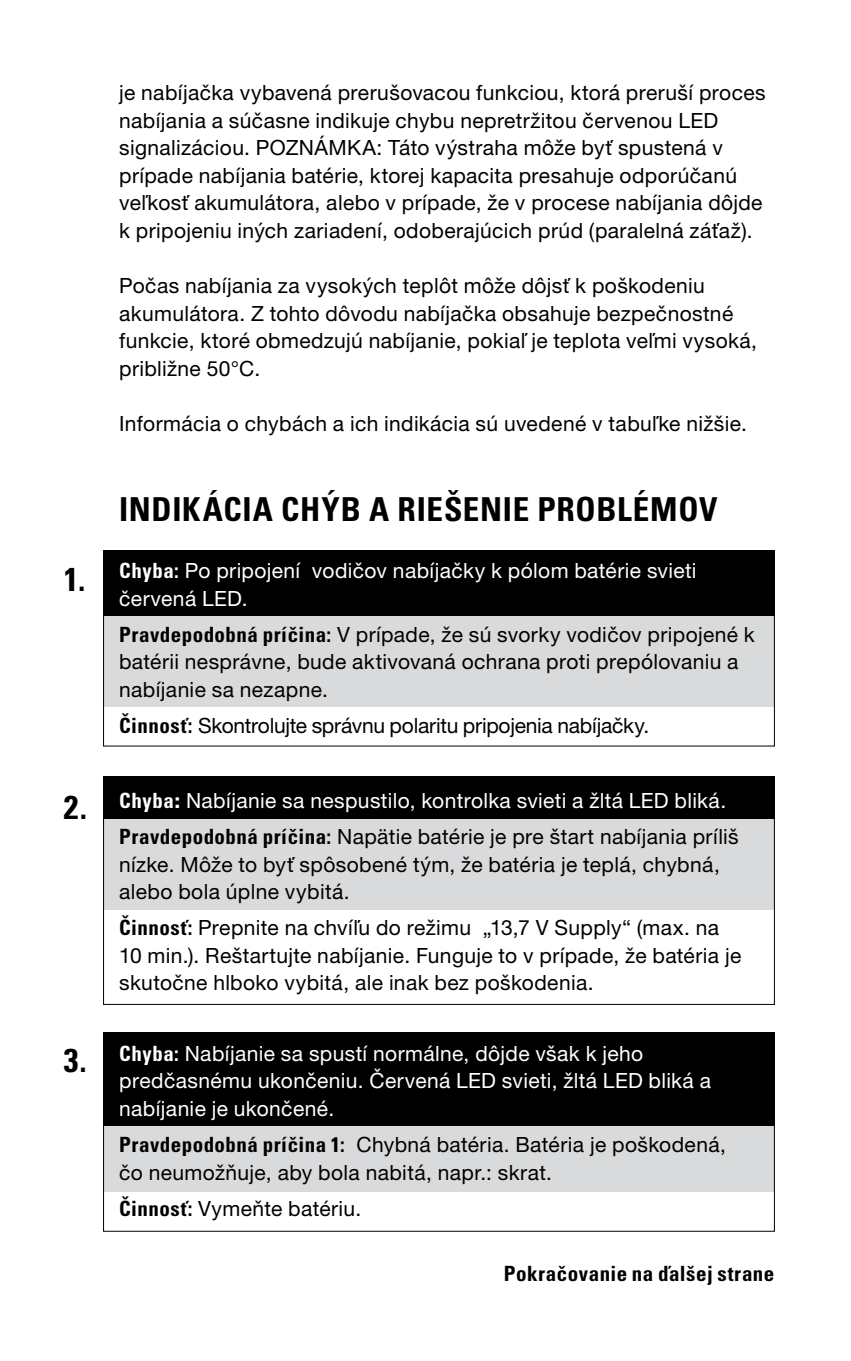
<style>
.page{position:relative;width:851px;height:1361px;background:#fff}
.page>*{position:absolute;margin:0;border:0;box-sizing:border-box;transform-origin:0 0}
.t1{font:33px "Univers LTCYR 67 Bold Cond";letter-spacing:.02em;color:#000}
.t2{font:21px/27.6px "Helvetica Neue LTW1 G";letter-spacing:.015em;color:#000}
.t3{font:21px/27.6px "Helvetica Neue LTW1 G";letter-spacing:.015em;color:#fff}
.t4{font:21px "Helvetica Neue LTW1 G";letter-spacing:-.015em;color:#000}
.t5{font:21px "Univers LTCYR 67 Bold Cond";letter-spacing:.02em;color:#000}
.s1{font-family:"Univers LTCYR 67 Bold Cond"}
.s2{font-family:"Helvetica Neue LT Std";font-weight:700}
.s3{font-family:"Univers LTCYR 67 Bold Cond";color:#000}
.s4{color:#000}
</style>
<div class="page">
<div style="left:103px;top:550px;width:671px;height:67px;background:#000"></div>
<div style="left:103px;top:776px;width:671px;height:47px;background:#000"></div>
<div style="left:103px;top:1032px;width:671px;height:94px;background:#000"></div>
<div style="left:103px;top:617px;width:671px;height:90px;background:#d9dadb"></div>
<div style="left:104px;top:819px;width:670px;height:90px;background:#d9dadb"></div>
<div style="left:104px;top:1126px;width:670px;height:65px;background:#d9dadb"></div>
<div style="left:103px;top:550px;width:671px;height:196px;border:1px solid #000"></div>
<div style="left:103px;top:776px;width:671px;height:229px;border:1px solid #000"></div>
<div style="left:103px;top:1032px;width:671px;height:199px;border:1px solid #000"></div>
<p class="t2" style="left:119px;top:79px;width:648px">je nabíjačka vybavená prerušovacou funkciou, ktorá preruší proces nabíjania a súčasne indikuje chybu nepretržitou červenou LED signalizáciou. POZNÁMKA: Táto výstraha môže byť spustená v prípade nabíjania batérie, ktorej kapacita presahuje odporúčanú veľkosť akumulátora, alebo v prípade, že v procese nabíjania dôjde k pripojeniu iných zariadení, odoberajúcich prúd (paralelná záťaž).</p>
<p class="t2" style="left:119px;top:272px;width:639px">Počas nabíjania za vysokých teplôt môže dôjsť k poškodeniu akumulátora. Z tohto dôvodu nabíjačka obsahuje bezpečnostné funkcie, ktoré obmedzujú nabíjanie, pokiaľ je teplota veľmi vysoká, približne 50°C.</p>
<p class="t2" style="left:119px;top:410px;width:629px">Informácia o chybách a ich indikácia sú uvedené v tabuľke nižšie.</p>
<h1 class="t1" style="left:119px;top:489px;width:600px">INDIKÁCIA CHÝB A RIEŠENIE PROBLÉMOV</h1>
<h1 class="t1" style="left:64px;top:559px;width:23px">1.</h1>
<p class="t3" style="left:119px;top:557px;width:579px"><span class="s1">Chyba:</span> Po pripojení vodičov nabíjačky k pólom batérie svieti červená LED.</p>
<p class="t2" style="left:119px;top:620px;width:637px"><span class="s1">Pravdepodobná príčina:</span> V prípade, že sú svorky vodičov pripojené k batérii nesprávne, bude aktivovaná ochrana proti prepólovaniu a nabíjanie sa nezapne.</p>
<p class="t4" style="left:119px;top:713px;width:531px"><span class="s1">Činnosť:</span> Skontrolujte správnu polaritu pripojenia nabíjačky.</p>
<h1 class="t1" style="left:64px;top:787px;width:25px">2.</h1>
<p class="t3" style="left:119px;top:782px;width:621px;line-height:36px"><span class="s1">Chyba</span><span class="s2">:</span> Nabíjanie sa nespustilo, kontrolka svieti a žltá LED bliká.<br><span class="s3">Pravdepodobná príčina:</span> <span class="s4">Napätie batérie je pre štart nabíjania príliš</span></p>
<p class="t2" style="left:119px;top:850px;width:602px">nízke. Môže to byť spôsobené tým, že batéria je teplá, chybná, alebo bola úplne vybitá.</p>
<p class="t2" style="left:119px;top:914px;width:623px"><span class="s1">Činnosť:</span> Prepnite na chvíľu do režimu „13,7 V Supply“ (max. na<br>10 min.). Reštartujte nabíjanie. Funguje to v prípade, že batéria je skutočne hlboko vybitá, ale inak bez poškodenia.</p>
<h1 class="t1" style="left:64px;top:1040px;width:25px">3.</h1>
<p class="t3" style="left:119px;top:1039px;width:593px"><span class="s1">Chyba:</span> Nabíjanie sa spustí normálne, dôjde však k jeho predčasnému ukončeniu. Červená LED svieti, žltá LED bliká a nabíjanie je ukončené.</p>
<p class="t2" style="left:119px;top:1130px;width:608px"><span class="s1">Pravdepodobná príčina 1:</span> Chybná batéria. Batéria je poškodená, čo neumožňuje, aby bola nabitá, napr.: skrat.</p>
<p class="t2" style="left:119px;top:1194px;width:243px"><span class="s1">Činnosť:</span> Vymeňte batériu.</p>
<p class="t5" style="left:504px;top:1260px;width:272px">Pokračovanie na ďalšej strane</p>
</div>
